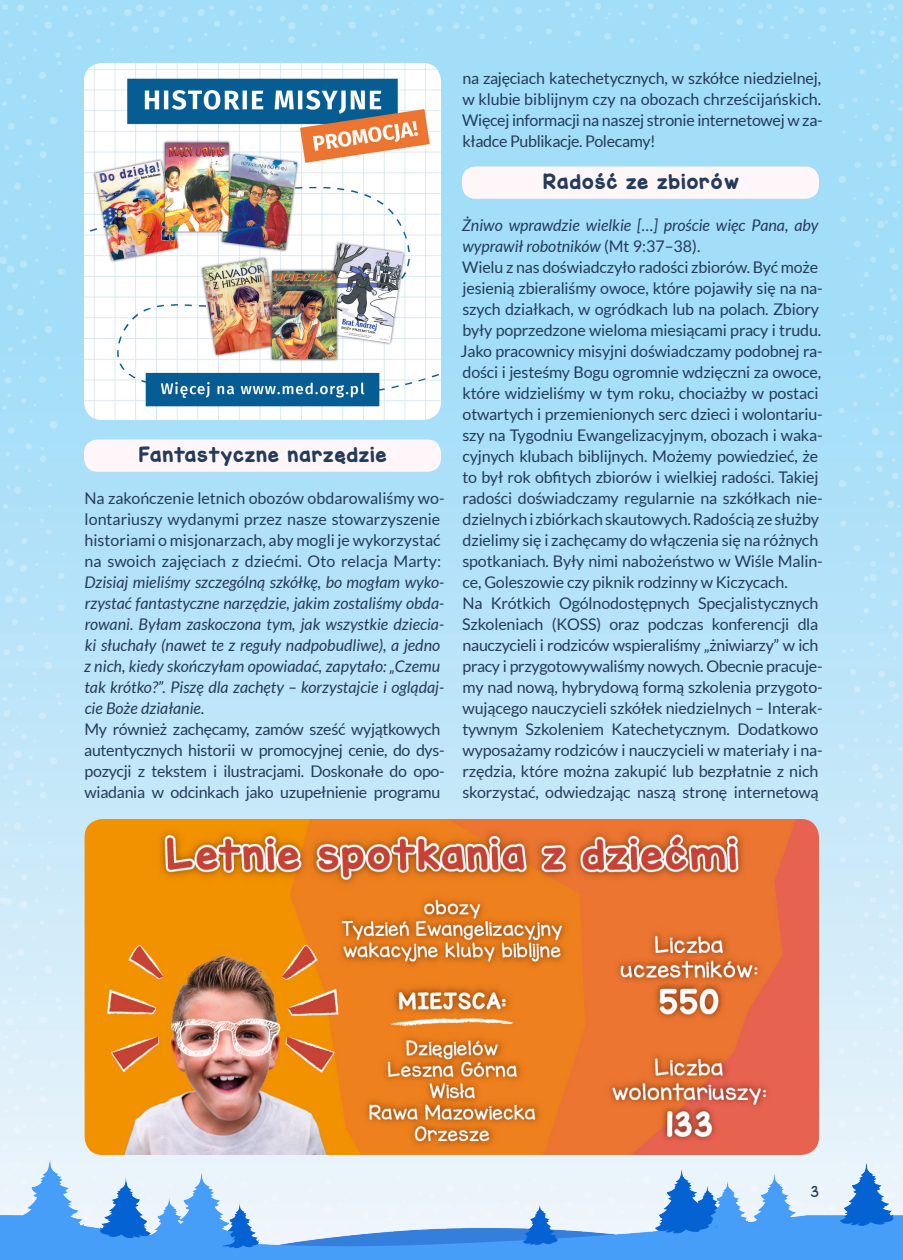
<style>
.page{position:relative;width:903px;height:1260px;background:#fff}
.page>*{position:absolute;margin:0;border:0;box-sizing:border-box;transform-origin:0 0}
.Tytuł{font:18.75px "KG Miss Kindy Marker";color:#243b5a}
.Baza_wąskie_-10{font:16.05px/21px "Lato";letter-spacing:-.01em;color:#243b5a}
.Baza{font:italic 16.05px/21px "Lato";color:#243b5a}
.Baza_wąskie_-20{font:16.05px/21px "Lato";letter-spacing:-.02em;color:#243b5a;text-align:justify}
.t1{font:13.5px "KG Miss Kindy Chunky";color:#243b5a}
.s1{font-style:normal}
</style>
<div class="page">
<img style="left:0;top:0;width:903px;height:1157px">
<img style="left:13px;top:1157px;width:890px;height:103px">
<img style="left:0;top:1157px;width:13px;height:103px">
<div style="left:462px;top:166px;width:357px;height:33px;background:#fef6f9;border-radius:14px"></div>
<div style="left:84px;top:440px;width:357px;height:32px;background:#fef6f9;border-radius:14px"></div>
<img style="left:84px;top:63px;width:357px;height:357px">
<img style="left:85px;top:819px;width:734px;height:336px">
<p class="Tytuł" style="left:139px;top:441px;width:250px">Fantastyczne narzędzie</p>
<p class="Baza" style="left:84px;top:488px;width:362px"><span class="s1">Na zakończenie letnich obozów obdarowaliśmy wo&shy;lontariuszy wydanymi przez nasze stowarzyszenie historiami o misjonarzach, aby mogli je wykorzystać na swoich zajęciach z dziećmi. Oto relacja Marty:<br></span>Dzisiaj mieliśmy szczególną szkółkę, bo mogłam wyko&shy;rzystać fantastyczne narzędzie, jakim zostaliśmy obda&shy;rowani. Byłam zaskoczona tym, jak wszystkie dziecia&shy;ki słuchały (nawet te z reguły nadpobudliwe), a jedno z nich, kiedy skończyłam opowiadać, zapytało: „Czemu tak krótko?”. Piszę dla zachęty – korzystajcie i oglądaj&shy;cie Boże działanie.</p>
<p class="Baza_wąskie_-20" style="left:84px;top:719px;width:362px;text-align:left">My również zachęcamy, zamów sześć wyjątkowych autentycznych historii w promocyjnej cenie, do dys&shy;pozycji z tekstem i ilustracjami. Doskonałe do opo&shy;wiadania w odcinkach jako uzupełnienie programu</p>
<p class="Baza_wąskie_-20" style="left:462px;top:68px;width:362px">na zajęciach katechetycznych, w szkółce niedzielnej, w klubie biblijnym czy na obozach chrześcijańskich.<br>Więcej informacji na naszej stronie internetowej w za&shy;kładce Publikacje. Polecamy!</p>
<p class="Tytuł" style="left:543px;top:168px;width:198px">Radość ze zbiorów</p>
<p class="Baza" style="left:462px;top:215px;width:358px">Żniwo wprawdzie wielkie […] proście więc Pana, aby wyprawił robotników <span class="s1">(Mt 9:37–38).</span></p>
<p class="Baza_wąskie_-10" style="left:460px;top:257px;width:364px">Wielu z nas doświadczyło radości zbiorów. Być może jesienią zbieraliśmy owoce, które pojawiły się na na&shy;szych działkach, w ogródkach lub na polach. Zbiory były poprzedzone wieloma miesiącami pracy i trudu.<br>Jako pracownicy misyjni doświadczamy podobnej ra&shy;dości i jesteśmy Bogu ogromnie wdzięczni za owoce, które widzieliśmy w tym roku, chociażby w postaci otwartych i przemienionych serc dzieci i wolontariu&shy;szy na Tygodniu Ewangelizacyjnym, obozach i waka&shy;cyjnych klubach biblijnych. Możemy powiedzieć, że to był rok obfitych zbiorów i wielkiej radości. Takiej radości doświadczamy regularnie na szkółkach nie&shy;dzielnych i zbiórkach skautowych. Radością ze służby dzielimy się i zachęcamy do włączenia się na różnych spotkaniach. Były nimi nabożeństwo w Wiśle Malin&shy;ce, Goleszowie czy piknik rodzinny w Kiczycach.</p>
<p class="Baza_wąskie_-10" style="left:462px;top:593px;width:362px">Na Krótkich Ogólnodostępnych Specjalistycznych Szkoleniach (KOSS) oraz podczas konferencji dla nauczycieli i rodziców wspieraliśmy „żniwiarzy” w ich pracy i przygotowywaliśmy nowych. Obecnie pracuje&shy;my nad nową, hybrydową formą szkolenia przygoto&shy;wującego nauczycieli szkółek niedzielnych – Interak&shy;tywnym Szkoleniem Katechetycznym. Dodatkowo wyposażamy rodziców i nauczycieli w materiały i na&shy;rzędzia, które można zakupić lub bezpłatnie z nich skorzystać, odwiedzając naszą stronę internetową</p>
<p class="t1" style="left:811px;top:1182px;width:10px">3</p>
</div>
